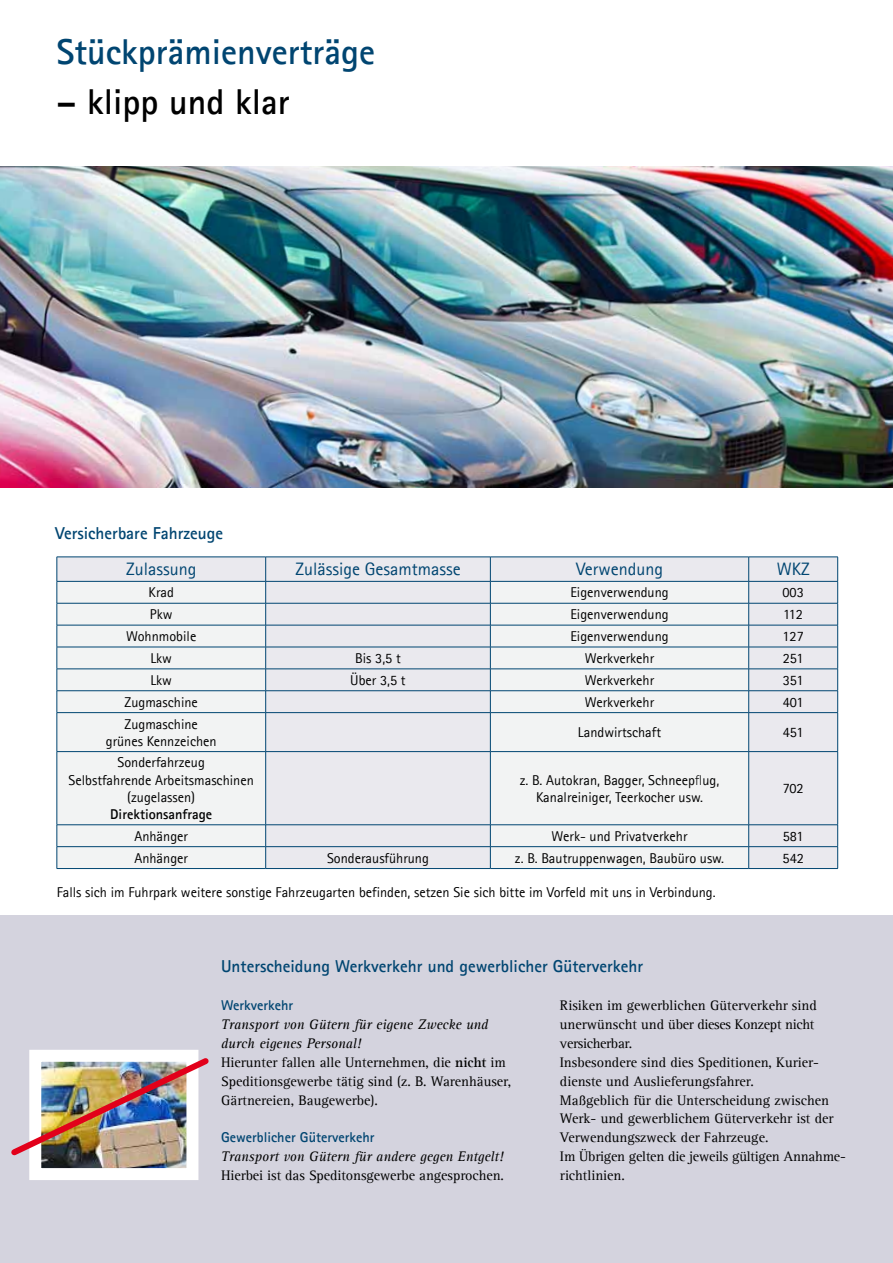
<style>
.page{position:relative;width:893px;height:1263px;background:#fff}
.page>*{position:absolute;margin:0;border:0;box-sizing:border-box;transform-origin:0 0}
.t1{font:700 36px "Agfa Rotis Sans Serif";color:#004571}
.t2{font:700 36px "Agfa Rotis Sans Serif";color:#000}
.t3{font:18px "Agfa Rotis Sans Serif";color:#004571}
.t4{font:700 17.25px "Agfa Rotis Sans Serif";color:#004571}
.t5{font:14.25px/18.9px "Agfa Rotis Serif";color:#000}
.t6{font:14.25px/17.1px "Agfa Rotis Sans Serif";color:#000;text-align:center}
.t7{font:italic 14.25px "Agfa Rotis Serif";color:#000}
.t8{font:700 14.25px "Agfa Rotis Sans Serif";color:#004571}
.t9{font:700 14.25px "Agfa Rotis Sans Serif";color:#000}
.s1{font-style:italic}
.s2{font-weight:700}
</style>
<div class="page">
<div style="left:0;top:916px;width:893px;height:347px;background:#d4d3de"></div>
<img style="left:0;top:167px;width:893px;height:320px">
<div style="left:58px;top:558px;width:779px;height:310px;background:#eae9ee"></div>
<svg style="left:58px;top:582px;width:690px;height:286px;fill:#f2f3f3"></svg>
<hr style="left:57px;top:557px;width:209px;height:1px;background:#004571">
<hr style="left:266px;top:557px;width:224px;height:1px;background:#004571">
<hr style="left:490px;top:557px;width:259px;height:1px;background:#004571">
<hr style="left:749px;top:557px;width:89px;height:1px;background:#004571">
<hr style="left:57px;top:581px;width:209px;height:1px;background:#004571">
<hr style="left:266px;top:581px;width:224px;height:1px;background:#004571">
<hr style="left:490px;top:581px;width:259px;height:1px;background:#004571">
<hr style="left:749px;top:581px;width:89px;height:1px;background:#004571">
<hr style="left:57px;top:603px;width:209px;height:1px;background:#004571">
<hr style="left:266px;top:603px;width:224px;height:1px;background:#004571">
<hr style="left:490px;top:603px;width:259px;height:1px;background:#004571">
<hr style="left:749px;top:603px;width:89px;height:1px;background:#004571">
<hr style="left:57px;top:625px;width:209px;height:1px;background:#004571">
<hr style="left:266px;top:625px;width:224px;height:1px;background:#004571">
<hr style="left:490px;top:625px;width:259px;height:1px;background:#004571">
<hr style="left:749px;top:625px;width:89px;height:1px;background:#004571">
<hr style="left:57px;top:647px;width:209px;height:1px;background:#004571">
<hr style="left:266px;top:647px;width:224px;height:1px;background:#004571">
<hr style="left:490px;top:647px;width:259px;height:1px;background:#004571">
<hr style="left:749px;top:647px;width:89px;height:1px;background:#004571">
<hr style="left:57px;top:669px;width:209px;height:1px;background:#004571">
<hr style="left:266px;top:669px;width:224px;height:1px;background:#004571">
<hr style="left:490px;top:669px;width:259px;height:1px;background:#004571">
<hr style="left:749px;top:669px;width:89px;height:1px;background:#004571">
<hr style="left:57px;top:690px;width:209px;height:1px;background:#004571">
<svg style="left:57px;top:557px;width:1px;height:155px"></svg>
<hr style="left:266px;top:690px;width:224px;height:1px;background:#004571">
<svg style="left:265px;top:557px;width:1px;height:155px"></svg>
<hr style="left:490px;top:690px;width:259px;height:1px;background:#004571">
<svg style="left:490px;top:557px;width:1px;height:155px"></svg>
<hr style="left:749px;top:690px;width:89px;height:1px;background:#004571">
<svg style="left:748px;top:557px;width:1px;height:155px"></svg>
<svg style="left:837px;top:557px;width:1px;height:155px"></svg>
<hr style="left:57px;top:712px;width:209px;height:1px;background:#004571">
<hr style="left:57px;top:713px;width:1px;height:38px;background:#004571">
<hr style="left:266px;top:712px;width:224px;height:1px;background:#004571">
<hr style="left:265px;top:713px;width:1px;height:38px;background:#004571">
<hr style="left:490px;top:712px;width:259px;height:1px;background:#004571">
<hr style="left:490px;top:713px;width:1px;height:38px;background:#004571">
<hr style="left:749px;top:712px;width:89px;height:1px;background:#004571">
<hr style="left:748px;top:713px;width:1px;height:38px;background:#004571">
<hr style="left:837px;top:713px;width:1px;height:38px;background:#004571">
<hr style="left:57px;top:751px;width:209px;height:1px;background:#004571">
<hr style="left:57px;top:752px;width:1px;height:72px;background:#004571">
<hr style="left:266px;top:751px;width:224px;height:1px;background:#004571">
<hr style="left:265px;top:752px;width:1px;height:72px;background:#004571">
<hr style="left:490px;top:751px;width:259px;height:1px;background:#004571">
<hr style="left:490px;top:752px;width:1px;height:72px;background:#004571">
<hr style="left:749px;top:751px;width:89px;height:1px;background:#004571">
<hr style="left:748px;top:752px;width:1px;height:72px;background:#004571">
<hr style="left:837px;top:752px;width:1px;height:72px;background:#004571">
<hr style="left:57px;top:824px;width:209px;height:1px;background:#004571">
<hr style="left:266px;top:824px;width:224px;height:1px;background:#004571">
<hr style="left:490px;top:824px;width:259px;height:1px;background:#004571">
<hr style="left:749px;top:824px;width:89px;height:1px;background:#004571">
<hr style="left:57px;top:846px;width:209px;height:1px;background:#004571">
<svg style="left:57px;top:825px;width:1px;height:43px"></svg>
<hr style="left:266px;top:846px;width:224px;height:1px;background:#004571">
<svg style="left:265px;top:825px;width:1px;height:43px"></svg>
<hr style="left:490px;top:846px;width:259px;height:1px;background:#004571">
<svg style="left:490px;top:825px;width:1px;height:43px"></svg>
<hr style="left:749px;top:846px;width:89px;height:1px;background:#004571">
<svg style="left:748px;top:825px;width:1px;height:43px"></svg>
<svg style="left:837px;top:825px;width:1px;height:43px"></svg>
<hr style="left:57px;top:868px;width:209px;height:1px;background:#004571">
<hr style="left:266px;top:868px;width:224px;height:1px;background:#004571">
<hr style="left:490px;top:868px;width:259px;height:1px;background:#004571">
<hr style="left:749px;top:868px;width:89px;height:1px;background:#004571">
<img style="left:42px;top:1160px;width:143px;height:7px">
<div style="left:29px;top:1050px;width:169px;height:130px;border:12px solid #fff"></div>
<img style="left:11px;top:1053px;width:198px;height:107px">
<h1 class="t1" style="left:57px;top:29px;width:320px">Stückprämienverträge</h1>
<h1 class="t2" style="left:57px;top:79px;width:235px">– klipp und klar</h1>
<p class="t4" style="left:55px;top:522px;width:169px">Versicherbare Fahrzeuge</p>
<p class="t3" style="left:126px;top:558px;width:72px">Zulassung</p>
<p class="t3" style="left:295px;top:558px;width:167px">Zulässige Gesamtmasse</p>
<p class="t3" style="left:576px;top:558px;width:88px">Verwendung</p>
<p class="t3" style="left:777px;top:558px;width:34px">WKZ</p>
<p class="t6" style="left:149px;top:584px;width:27px">Krad</p>
<p class="t6" style="left:570px;top:584px;width:100px">Eigenverwendung</p>
<p class="t6" style="left:782px;top:584px;width:23px">003</p>
<p class="t6" style="left:150px;top:605px;width:24px">Pkw</p>
<p class="t6" style="left:570px;top:605px;width:100px">Eigenverwendung</p>
<p class="t6" style="left:783px;top:605px;width:21px">112</p>
<p class="t6" style="left:126px;top:627px;width:72px">Wohnmobile</p>
<p class="t6" style="left:570px;top:627px;width:100px">Eigenverwendung</p>
<p class="t6" style="left:782px;top:627px;width:23px">127</p>
<p class="t6" style="left:150px;top:649px;width:23px">Lkw</p>
<p class="t6" style="left:355px;top:649px;width:47px">Bis 3,5 t</p>
<p class="t6" style="left:585px;top:649px;width:71px">Werkverkehr</p>
<p class="t6" style="left:783px;top:649px;width:22px">251</p>
<p class="t6" style="left:150px;top:671px;width:23px">Lkw</p>
<p class="t6" style="left:350px;top:671px;width:57px">Über 3,5 t</p>
<p class="t6" style="left:585px;top:671px;width:71px">Werkverkehr</p>
<p class="t6" style="left:783px;top:671px;width:22px">351</p>
<p class="t6" style="left:125px;top:693px;width:75px">Zugmaschine</p>
<p class="t6" style="left:585px;top:693px;width:71px">Werkverkehr</p>
<p class="t6" style="left:783px;top:693px;width:22px">401</p>
<p class="t6" style="left:106px;top:715px;width:112px">Zugmaschine grünes Kennzeichen</p>
<p class="t6" style="left:578px;top:723px;width:85px">Landwirtschaft</p>
<p class="t6" style="left:783px;top:723px;width:22px">451</p>
<p class="t6" style="left:69px;top:754px;width:187px">Sonderfahrzeug<br>Selbstfahrende Arbeitsmaschinen (zugelassen)</p>
<p class="t9" style="left:110px;top:805px;width:104px">Direktionsanfrage</p>
<p class="t6" style="left:520px;top:771px;width:201px">z. B. Autokran, Bagger, Schneepflug,<br>Kanalreiniger, Teerkocher usw.</p>
<p class="t6" style="left:783px;top:779px;width:22px">702</p>
<p class="t6" style="left:134px;top:827px;width:55px">Anhänger</p>
<p class="t6" style="left:552px;top:827px;width:137px">Werk- und Privatverkehr</p>
<p class="t6" style="left:783px;top:827px;width:22px">581</p>
<p class="t6" style="left:134px;top:849px;width:55px">Anhänger</p>
<p class="t6" style="left:327px;top:849px;width:103px">Sonderausführung</p>
<p class="t6" style="left:515px;top:849px;width:211px">z. B. Bautruppenwagen, Baubüro usw.</p>
<p class="t6" style="left:782px;top:849px;width:23px">542</p>
<p class="t6" style="left:57px;top:883px;width:660px">Falls sich im Fuhrpark weitere sonstige Fahrzeugarten befinden, setzen Sie sich bitte im Vorfeld mit uns in Verbindung.</p>
<p class="t4" style="left:221px;top:956px;width:424px">Unterscheidung Werkverkehr und gewerblicher Güterverkehr</p>
<p class="t5" style="left:560px;top:996px;width:287px">Risiken im gewerblichen Güterverkehr sind unerwünscht und über dieses Konzept nicht versicherbar.<br>Insbesondere sind dies Speditionen, Kurier&shy;dienste und Auslieferungsfahrer.<br>Maßgeblich für die Unterscheidung zwischen Werk- und gewerblichem Güterverkehr ist der Verwendungszweck der Fahrzeuge.<br>Im Übrigen gelten die jeweils gültigen Annahme&shy;richtlinien.</p>
<p class="t8" style="left:221px;top:996px;width:74px">Werkverkehr</p>
<p class="t5" style="left:221px;top:1015px;width:292px"><span class="s1">Transport von Gütern für eigene Zwecke und durch eigenes Personal!<br></span>Hierunter fallen alle Unternehmen, die <span class="s2">nicht</span> im Speditionsgewerbe tätig sind (z. B. Warenhäuser, Gärtnereien, Baugewerbe).</p>
<p class="t8" style="left:221px;top:1128px;width:155px">Gewerblicher Güterverkehr</p>
<p class="t7" style="left:221px;top:1148px;width:284px">Transport von Gütern für andere gegen Entgelt!</p>
<p class="t5" style="left:221px;top:1166px;width:284px">Hierbei ist das Speditonsgewerbe angesprochen.</p>
</div>
